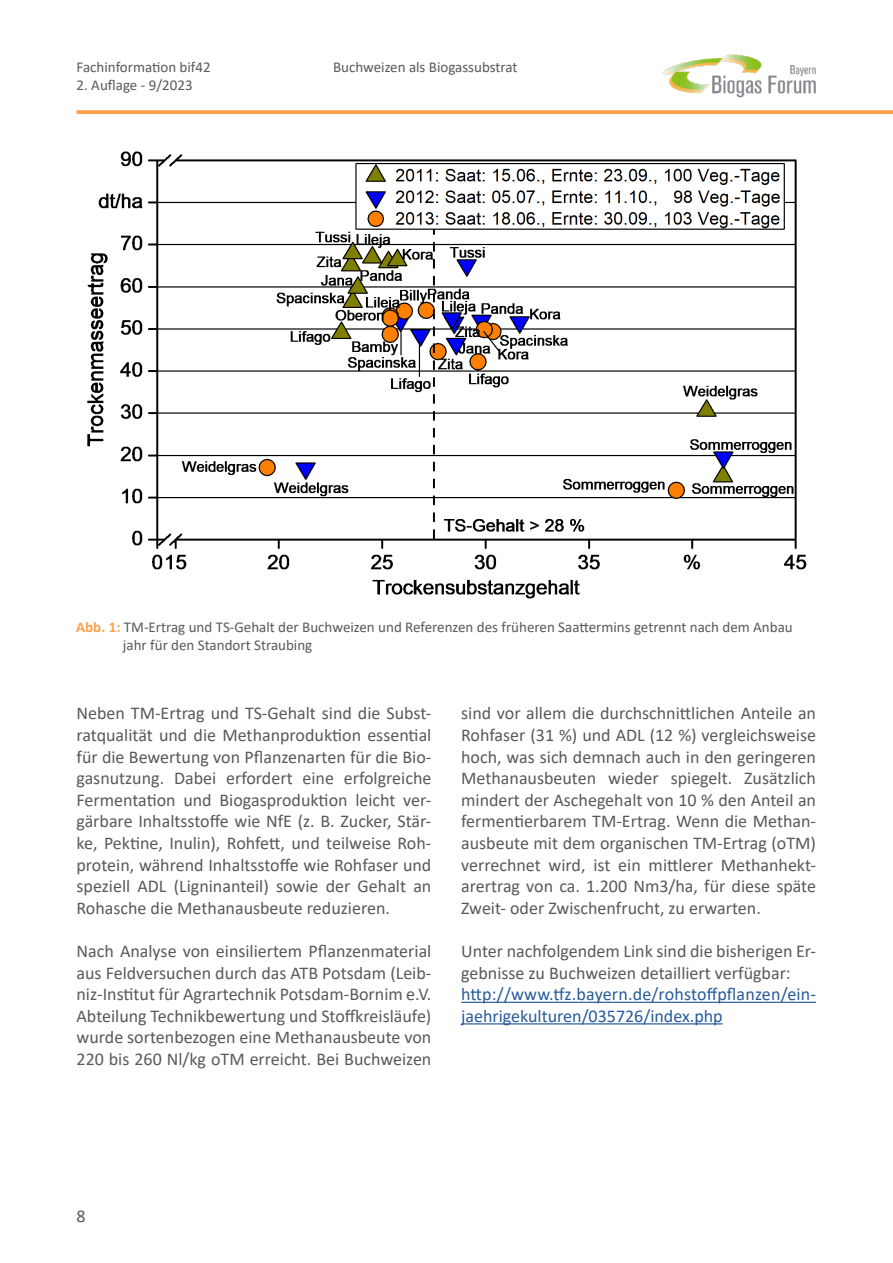
<style>
.page{position:relative;width:893px;height:1263px;background:#fff}
.page>*{position:absolute;margin:0;border:0;box-sizing:border-box;transform-origin:0 0}
.t1{font:18px/21.6px "Calibri";color:#595959;text-align:justify}
.t2{font:18px/21.6px "Calibri";color:#275b9b}
.t3{font:15px/18px "Calibri";color:#595959}
.s1{font-weight:700;color:#ffa04a}
</style>
<div class="page">
<svg style="left:77px;top:110px;width:816px;height:4px;background:#ffa554"></svg>
<img style="left:662px;top:54px;width:154px;height:44px">
<hr style="left:461px;top:1002px;width:355px;height:1px;background:#275b9b">
<hr style="left:461px;top:1023px;width:262px;height:1px;background:#275b9b">
<img style="left:87px;top:151px;width:720px;height:448px">
<p class="t3" style="left:77px;top:58px;width:136px">Fachinformation bif42</p>
<p class="t3" style="left:77px;top:76px;width:118px">2. Auflage - 9/2023</p>
<p class="t3" style="left:333px;top:58px;width:186px">Buchweizen als Biogassubstrat</p>
<p class="t3" style="left:123px;top:618px;width:671px;text-indent:-47px"><span class="s1">Abb. 1:</span> TM-Ertrag und TS-Gehalt der Buchweizen und Referenzen des früheren Saattermins getrennt nach dem Anbau jahr für den Standort Straubing</p>
<p class="t1" style="left:77px;top:702px;width:356px">Neben TM-Ertrag und TS-Gehalt sind die Subst&shy;ratqualität und die Methanproduktion essential für die Bewertung von Pflanzenarten für die Bio&shy;gasnutzung. Dabei erfordert eine erfolgreiche Fermentation und Biogasproduktion leicht ver&shy;gärbare Inhaltsstoffe wie NfE (z. B. Zucker, Stär&shy;ke, Pektine, Inulin), Rohfett, und teilweise Roh&shy;protein, während Inhaltsstoffe wie Rohfaser und speziell ADL (Ligninanteil) sowie der Gehalt an Rohasche die Methanausbeute reduzieren.</p>
<p class="t1" style="left:77px;top:940px;width:356px">Nach Analyse von einsiliertem Pflanzenmaterial aus Feldversuchen durch das ATB Potsdam (Leib&shy;niz-Institut für Agrartechnik Potsdam-Bornim e.V.<br>Abteilung Technikbewertung und Stoffkreisläufe) wurde sortenbezogen eine Methanausbeute von 220 bis 260 Nl/kg oTM erreicht. Bei Buchweizen</p>
<p class="t1" style="left:461px;top:702px;width:356px">sind vor allem die durchschnittlichen Anteile an Rohfaser (31 %) und ADL (12 %) vergleichsweise hoch, was sich demnach auch in den geringeren Methanausbeuten wieder spiegelt. Zusätzlich mindert der Aschegehalt von 10 % den Anteil an fermentierbarem TM-Ertrag. Wenn die Methan&shy;ausbeute mit dem organischen TM-Ertrag (oTM) verrechnet wird, ist ein mittlerer Methanhekt&shy;arertrag von ca. 1.200 Nm3/ha, für diese späte Zweit- oder Zwischenfrucht, zu erwarten.</p>
<p class="t1" style="left:461px;top:940px;width:356px">Unter nachfolgendem Link sind die bisherigen Er&shy;gebnisse zu Buchweizen detailliert verfügbar:</p>
<p class="t2" style="left:461px;top:983px;width:356px">http://www.tfz.bayern.de/rohstoffpflanzen/ein&shy;jaehrigekulturen/035726/index.php</p>
<p class="t1" style="left:77px;top:1205px;width:11px">8</p>
</div>
